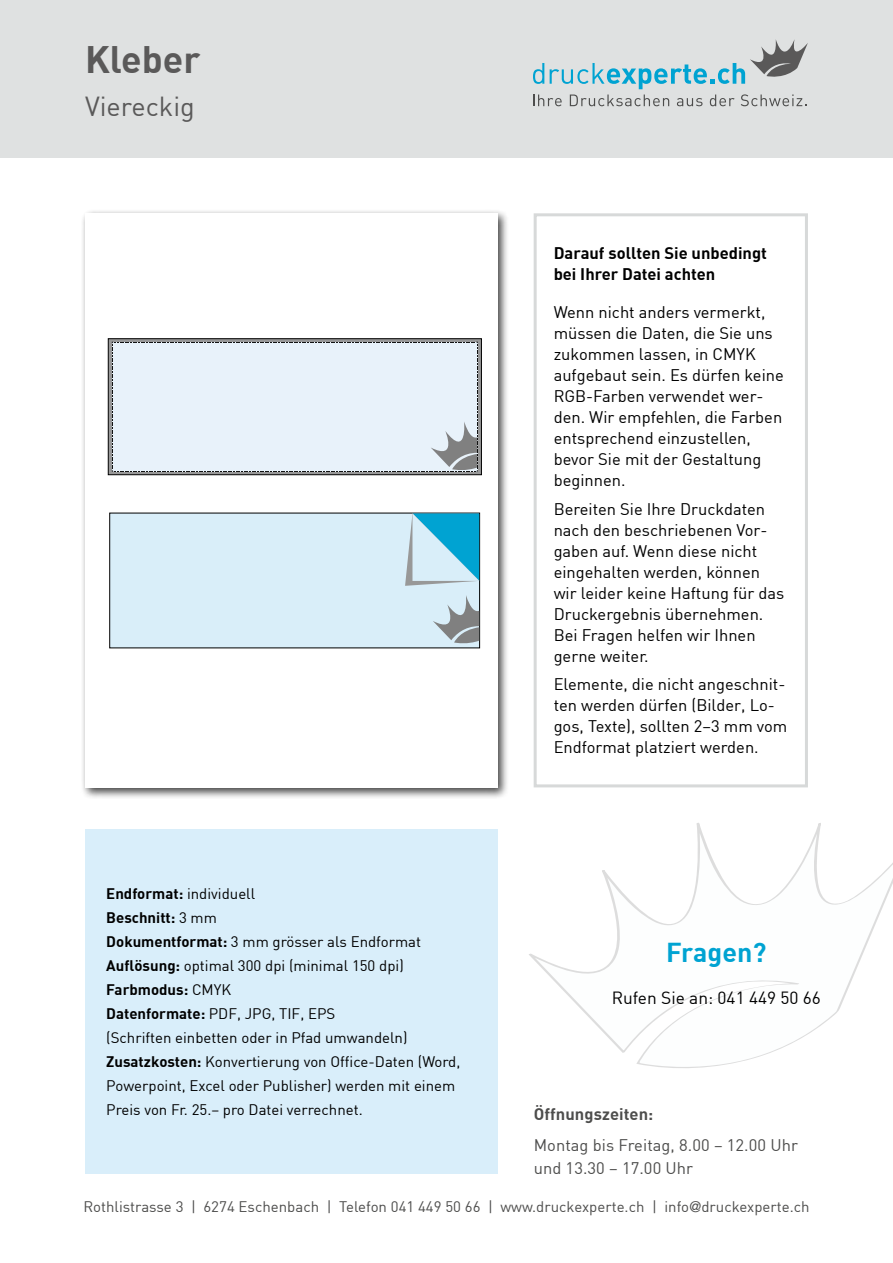
<style>
.page{position:relative;width:893px;height:1263px;background:#fff}
.page>*{position:absolute;margin:0;border:0;box-sizing:border-box;transform-origin:0 0}
.t1{font:700 37.5px "DIN";color:#5a5959}
.t2{font:27px "DIN";color:#5a5959}
.t3{font:700 26.85px "DIN";color:#00a3d2}
.t4{font:17.4px "DIN";color:#000}
.t5{font:16.5px/21px "DIN";color:#000}
.t6{font:16.5px/31px "DIN";letter-spacing:.005em;color:#4d4d4c}
.t7{font:700 16.5px/21px "DIN";color:#000}
.t8{font:15px/24px "DIN";color:#000}
.t9{font:15px "DIN";color:#4d4d4c}
.s1{font-weight:700}
.s2{font-family:"Helvetica Neue LT Std"}
</style>
<div class="page">
<div style="left:0;top:0;width:893px;height:157px;background:#dfe1e1"></div>
<svg style="left:533px;top:39px;width:275px;height:67px"></svg>
<div style="left:80px;top:208px;width:429px;height:591px;background:#000;opacity:.75"></div>
<div style="left:85px;top:213px;width:412px;height:574px;background:#fff"></div>
<svg style="left:529px;top:823px;width:364px;height:245px"></svg>
<div style="left:85px;top:829px;width:412px;height:345px;background:#d9eefa"></div>
<div style="left:534px;top:213px;width:274px;height:574px;border:3px solid #d7d9d9"></div>
<div style="left:110px;top:513px;width:370px;height:135px;background:#d9eef9"></div>
<svg style="left:433px;top:595px;width:46px;height:49px"></svg>
<svg style="left:405px;top:513px;width:74px;height:73px"></svg>
<div style="left:108px;top:338px;width:374px;height:137px;background:#989898;border:1px solid #000"></div>
<div style="left:112px;top:342px;width:366px;height:130px;background:#e8f2fa"></div>
<p class="t1" style="left:85px;top:34px;width:117px">Kleber</p>
<p class="t2" style="left:85px;top:89px;width:111px">Viereckig</p>
<p class="t8" style="left:106px;top:881px;width:356px"><span class="s1">Endformat:</span> individuell<br><span class="s1">Beschnitt:</span> 3 mm<br><span class="s1">Dokumentformat:</span> 3 mm grösser als Endformat <span class="s1">Auflösung:</span> optimal 300 dpi (minimal 150 dpi)<br><span class="s1">Farbmodus:</span> CMYK<br><span class="s1">Datenformate:</span> PDF, JPG, TIF, EPS<br>(Schriften einbetten oder in Pfad umwandeln)<br><span class="s1">Zusatzkosten:</span> Konvertierung von Office-Daten (Word, Powerpoint, Excel oder Publisher) werden mit einem Preis von Fr. 25.– pro Datei verrechnet.</p>
<p class="t7" style="left:554px;top:242px;width:215px">Darauf sollten Sie unbedingt bei Ihrer Datei achten</p>
<p class="t5" style="left:554px;top:301px;width:232px">Wenn nicht anders vermerkt, müssen die Daten, die Sie uns zukommen lassen, in CMYK aufgebaut sein. Es dürfen keine<br>RGB-Farben verwendet wer&shy;den. Wir empfehlen, die Farben entsprechend einzustellen, bevor Sie mit der Gestaltung beginnen.</p>
<p class="t5" style="left:554px;top:498px;width:232px">Bereiten Sie Ihre Druckdaten nach den beschriebenen Vor&shy;gaben auf. Wenn diese nicht eingehalten werden, können wir leider keine Haftung für das<br>Druckergebnis übernehmen.<br>Bei Fragen helfen wir Ihnen gerne weiter.</p>
<p class="t5" style="left:554px;top:674px;width:235px">Elemente, die nicht angeschnit&shy;ten werden dürfen (Bilder, Lo&shy;gos, Texte), sollten 2–3 mm vom<br>Endformat platziert werden.</p>
<p class="t3" style="left:666px;top:935px;width:102px">Fragen?</p>
<p class="t4" style="left:612px;top:987px;width:211px">Rufen Sie an: 041 449 50 66</p>
<p class="t6" style="left:534px;top:1098px;width:266px"><span class="s1">Öffnungszeiten:<br></span>Montag bis Freitag, 8.00 – 12.00 Uhr</p>
<p class="t6" style="left:534px;top:1152px;width:161px">und 13.30 – 17.00 Uhr</p>
<p class="t9" style="left:83px;top:1197px;width:728px">Rothlistrasse 3 | 6274 Eschenbach | Telefon 041 449 50 66 | www.druckexperte.ch | info<span class="s2">@</span>druckexperte.ch</p>
</div>
